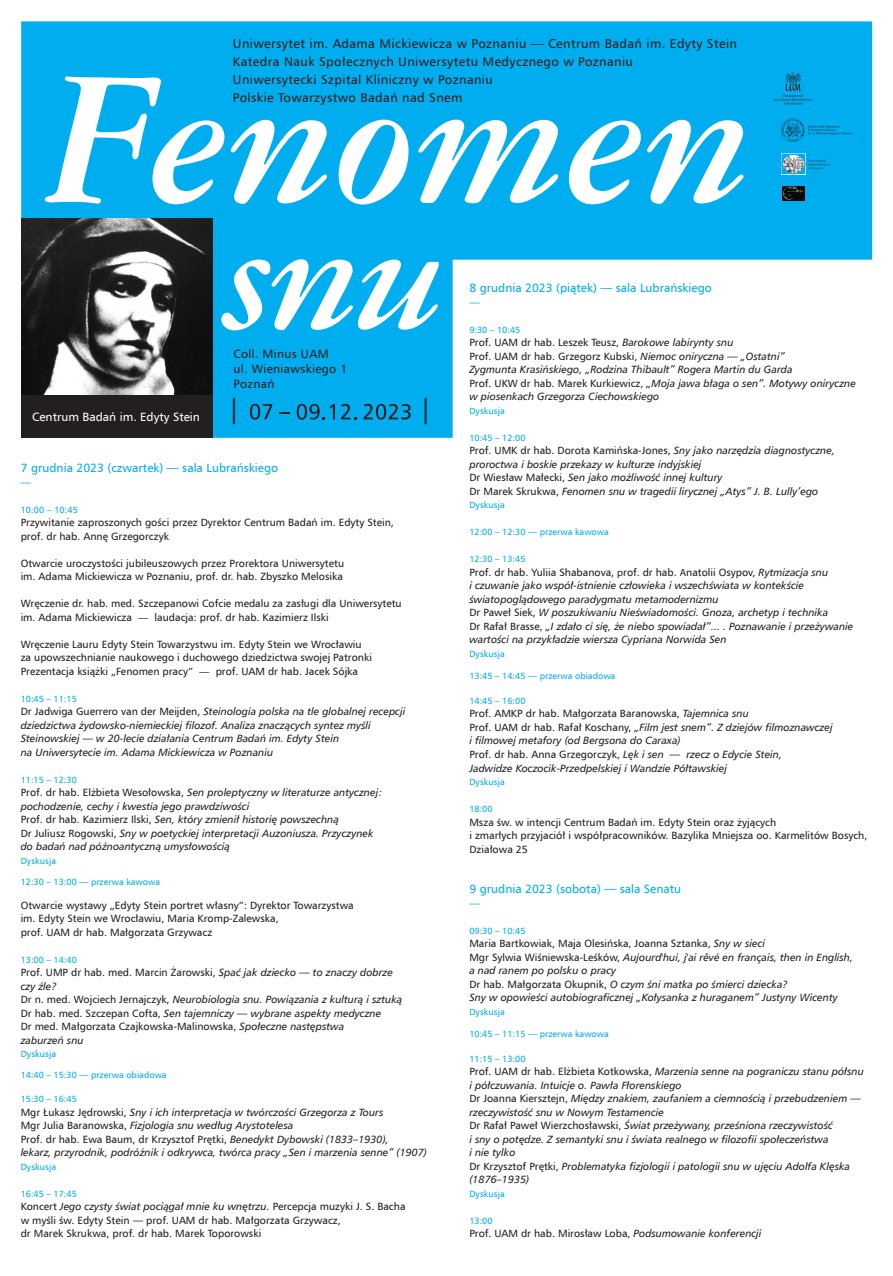
<style>
.page{position:relative;width:893px;height:1276px;background:#fff}
.page>*{position:absolute;margin:0;border:0;box-sizing:border-box;transform-origin:0 0}
.t1{font:italic 700 202.5px "Ameri Garmnd EU";color:#fff}
.t2{font:italic 700 171px "Ameri Garmnd EU";color:#fff}
.t3{font:26.33px "Humnst 777 EU";color:#231f20}
.t4{font:12.75px/18px "Humnst 777 EU";letter-spacing:.03em;color:#231f20}
.t5{font:12px "Humnst 777 EU";color:#00aeef}
.t6{font:12px/15px "Humnst 777 EU";letter-spacing:.025em;color:#231f20}
.t7{font:12px "Humnst 777 EU";color:#fff}
.t8{font:italic 10.5px/13.5px "Humnst 777 EU";color:#231f20}
.t9{font:10.5px/13.5px "Humnst 777 EU";color:#231f20}
.t10{font:10.5px "Humnst 777 EU";color:#00aeef}
.t11{font:9px "Humnst 777 EU";color:#00aeef}
.s1{font-family:"Myriad Pro"}
.s2{font-style:normal}
.s3{font-style:italic}
.s4{font-family:"Myriad Pro";font-style:normal}
</style>
<div class="page">
<svg style="left:21px;top:21px;width:851px;height:417px;fill:#00aeef"></svg>
<img style="left:21px;top:218px;width:191px;height:177px">
<div style="left:21px;top:395px;width:192px;height:43px;background:#231f20"></div>
<svg style="left:250px;top:404px;width:22px;height:16px"></svg>
<svg style="left:297px;top:404px;width:38px;height:16px"></svg>
<svg style="left:341px;top:404px;width:15px;height:15px"></svg>
<svg style="left:363px;top:404px;width:48px;height:16px"></svg>
<svg style="left:774px;top:72px;width:38px;height:33px"></svg>
<svg style="left:781px;top:118px;width:71px;height:24px;background:#009fda"></svg>
<img style="left:782px;top:187px;width:23px;height:13px">
<svg style="left:781px;top:153px;width:49px;height:21px"></svg>
<p class="t4" style="left:233px;top:34px;width:506px">Uniwersytet im. Adama Mickiewicza w Poznaniu — Centrum Badań im. Edyty Stein Katedra Nauk Społecznych Uniwersytetu Medycznego w Poznaniu<br>Uniwersytecki Szpital Kliniczny w Poznaniu<br>Polskie Towarzystwo Badań nad Snem</p>
<h1 class="t1" style="left:45px;top:17px;width:709px">Fenomen</h1>
<p class="t7" style="left:32px;top:409px;width:169px">Centrum Badań im. Edyty Stein</p>
<h2 class="t2" style="left:225px;top:172px;width:222px">snu</h2>
<p class="t6" style="left:234px;top:346px;width:115px">Coll. Minus UAM<br>ul. Wieniawskiego 1<br>Poznań</p>
<h3 class="t3" style="left:228px;top:392px;width:15px">|</h3>
<h3 class="t3" style="left:419px;top:392px;width:15px">|</h3>
<p class="t5" style="left:21px;top:460px;width:259px">7 grudnia 2023 (czwartek) — sala Lubrańskiego</p>
<p class="t10" style="left:21px;top:475px;width:12px">—</p>
<p class="t11" style="left:21px;top:504px;width:59px">10:00 – 10:45</p>
<p class="t9" style="left:21px;top:515px;width:375px">Przywitanie zaproszonych gości przez Dyrektor Centrum Badań im. Edyty Stein, prof. dr hab. Annę Grzegorczyk</p>
<p class="t9" style="left:21px;top:556px;width:325px">Otwarcie uroczystości jubileuszowych przez Prorektora Uniwersytetu im. Adama Mickiewicza w Poznaniu, prof. dr. hab. Zbyszko Melosika</p>
<p class="t9" style="left:21px;top:596px;width:383px">Wręczenie dr. hab. med. Szczepanowi Cofcie medalu za zasługi dla Uniwersytetu im. Adama Mickiewicza <span class="s1">—</span> laudacja: prof. dr hab. Kazimierz Ilski</p>
<p class="t9" style="left:21px;top:637px;width:353px">Wręczenie Lauru Edyty Stein Towarzystwu im. Edyty Stein we Wrocławiu za upowszechnianie naukowego i duchowego dziedzictwa swojej Patronki<br>Prezentacja książki „Fenomen pracy” <span class="s1">—</span> prof. UAM dr hab. Jacek Sójka</p>
<p class="t11" style="left:21px;top:693px;width:58px">10:45 – 11:15</p>
<p class="t8" style="left:21px;top:704px;width:386px"><span class="s2">Dr Jadwiga Guerrero van der Meijden,</span> Steinologia polska na tle globalnej recepcji dziedzictwa żydowsko-niemieckiej filozof. Analiza znaczących syntez myśli Steinowskiej — w 20-lecie działania Centrum Badań im. Edyty Stein<br>na Uniwersytecie im. Adama Mickiewicza w Poznaniu</p>
<p class="t11" style="left:21px;top:774px;width:58px">11:15 – 12:30</p>
<p class="t8" style="left:21px;top:785px;width:363px"><span class="s2">Prof. dr hab. Elżbieta Wesołowska,</span> Sen proleptyczny w literaturze antycznej: pochodzenie, cechy i kwestia jego prawdziwości<br><span class="s2">Prof. dr hab. Kazimierz Ilski,</span> Sen, który zmienił historię powszechną<br><span class="s2">Dr Juliusz Rogowski,</span> Sny w poetyckiej interpretacji Auzoniusza. Przyczynek do badań nad późnoantyczną umysłowością</p>
<p class="t11" style="left:21px;top:855px;width:37px">Dyskusja</p>
<p class="t11" style="left:21px;top:876px;width:141px">12:30 – 13:00 — przerwa kawowa</p>
<p class="t9" style="left:21px;top:898px;width:335px">Otwarcie wystawy „Edyty Stein portret własny”: Dyrektor Towarzystwa im. Edyty Stein we Wrocławiu, Maria Kromp-Zalewska,<br>prof. UAM dr hab. Małgorzata Grzywacz</p>
<p class="t11" style="left:21px;top:954px;width:58px">13:00 – 14:40</p>
<p class="t8" style="left:21px;top:965px;width:383px"><span class="s2">Prof. UMP dr hab. med. Marcin Żarowski,</span> Spać jak dziecko — to znaczy dobrze czy źle?<br><span class="s2">Dr n. med. Wojciech Jernajczyk,</span> Neurobiologia snu. Powiązania z kulturą i sztuką <span class="s2">Dr hab. med. Szczepan Cofta,</span> Sen tajemniczy — wybrane aspekty medyczne<br><span class="s2">Dr med. Małgorzata Czajkowska-Malinowska,</span> Społeczne następstwa<br>zaburzeń snu</p>
<p class="t11" style="left:21px;top:1048px;width:37px">Dyskusja</p>
<p class="t11" style="left:21px;top:1069px;width:148px">14:40 – 15:30 — przerwa obiadowa</p>
<p class="t11" style="left:21px;top:1093px;width:58px">15:30 – 16:45</p>
<p class="t8" style="left:21px;top:1105px;width:408px"><span class="s2">Mgr Łukasz Jędrowski,</span> Sny i ich interpretacja w twórczości Grzegorza z Tours<br><span class="s2">Mgr Julia Baranowska,</span> Fizjologia snu według Arystotelesa<br><span class="s2">Prof. dr hab. Ewa Baum, dr Krzysztof Prętki,</span> Benedykt Dybowski (1833–1930),<br>lekarz, przyrodnik, podróżnik i odkrywca, twórca pracy „Sen i marzenia senne” (1907)</p>
<p class="t11" style="left:21px;top:1161px;width:37px">Dyskusja</p>
<p class="t11" style="left:21px;top:1188px;width:58px">16:45 – 17:45</p>
<p class="t9" style="left:21px;top:1199px;width:386px">Koncert <span class="s3">Jego czysty świat pociągał mnie ku wnętrzu</span>. Percepcja muzyki J. S. Bacha w myśli św. Edyty Stein — prof. UAM dr hab. Małgorzata Grzywacz,<br>dr Marek Skrukwa, prof. dr hab. Marek Toporowski</p>
<p class="t5" style="left:469px;top:280px;width:244px">8 grudnia 2023 (piątek) — sala Lubrańskiego</p>
<p class="t10" style="left:469px;top:295px;width:12px">—</p>
<p class="t11" style="left:469px;top:324px;width:52px">9:30 – 10:45</p>
<p class="t8" style="left:469px;top:335px;width:388px"><span class="s2">Prof. UAM dr hab. Leszek Teusz,</span> Barokowe labirynty snu<br><span class="s2">Prof. UAM dr hab. Grzegorz Kubski,</span> Niemoc oniryczna — „Ostatni”<br>Zygmunta Krasińskiego, „Rodzina Thibault” Rogera Martin du Garda<br><span class="s2">Prof. UKW dr hab. Marek Kurkiewicz,</span> „Moja jawa błaga o sen”. Motywy oniryczne w piosenkach Grzegorza Ciechowskiego</p>
<p class="t11" style="left:469px;top:405px;width:37px">Dyskusja</p>
<p class="t11" style="left:469px;top:432px;width:58px">10:45 – 12:00</p>
<p class="t8" style="left:469px;top:443px;width:367px"><span class="s2">Prof. UMK dr hab. Dorota Kamińska-Jones,</span> Sny jako narzędzia diagnostyczne, proroctwa i boskie przekazy w kulturze indyjskiej<br><span class="s2">Dr Wiesław Małecki,</span> Sen jako możliwość innej kultury<br><span class="s2">Dr Marek Skrukwa,</span> Fenomen snu w tragedii lirycznej „Atys” J. B. Lully’ego</p>
<p class="t11" style="left:469px;top:499px;width:37px">Dyskusja</p>
<p class="t11" style="left:469px;top:526px;width:141px">12:00 – 12:30 — przerwa kawowa</p>
<p class="t11" style="left:469px;top:553px;width:58px">12:30 – 13:45</p>
<p class="t8" style="left:469px;top:565px;width:386px"><span class="s2">Prof. dr hab. Yuliia Shabanova,</span> <span class="s4">р</span><span class="s2">rof. dr hab.</span> <span class="s4">А</span><span class="s2">natolii Osypov,</span> Rytmizacja snu<br>i czuwanie jako współ-istnienie człowieka i wszechświata w kontekście światopoglądowego paradygmatu metamodernizmu<br><span class="s2">Dr Paweł Siek,</span> W poszukiwaniu Nieświadomości. Gnoza, archetyp i technika<br><span class="s2">Dr Rafał Brasse,</span> „I zdało ci się, że niebo spowiadał”... . Poznawanie i przeżywanie wartości na przykładzie wiersza Cypriana Norwida Sen</p>
<p class="t11" style="left:469px;top:648px;width:37px">Dyskusja</p>
<p class="t11" style="left:469px;top:670px;width:148px">13:45 – 14:45 — przerwa obiadowa</p>
<p class="t11" style="left:469px;top:695px;width:58px">14:45 – 16:00</p>
<p class="t8" style="left:469px;top:707px;width:365px"><span class="s2">Prof. AMKP dr hab. Małgorzata Baranowska,</span> Tajemnica snu<br><span class="s2">Prof. UAM dr hab. Rafał Koschany,</span> „Film jest snem”. Z dziejów filmoznawczej i filmowej metafory (od Bergsona do Caraxa)<br><span class="s2">Prof. dr hab. Anna Grzegorczyk,</span> Lęk i sen — rzecz o Edycie Stein,<br>Jadwidze Koczocik-Przedpelskiej i Wandzie Półtawskiej</p>
<p class="t11" style="left:469px;top:776px;width:37px">Dyskusja</p>
<p class="t11" style="left:469px;top:803px;width:25px">18:00</p>
<p class="t9" style="left:469px;top:815px;width:400px">Msza św. w intencji Centrum Badań im. Edyty Stein oraz żyjących<br>i zmarłych przyjaciół i współpracowników. Bazylika Mniejsza oo. Karmelitów Bosych,<br>Działowa 25</p>
<p class="t5" style="left:469px;top:881px;width:213px">9 grudnia 2023 (sobota) — sala Senatu</p>
<p class="t10" style="left:469px;top:896px;width:12px">—</p>
<p class="t11" style="left:469px;top:925px;width:58px">09:30 – 10:45</p>
<p class="t8" style="left:469px;top:936px;width:385px"><span class="s2">Maria Bartkowiak, Maja Olesińska, Joanna Sztanka,</span> Sny w sieci<br><span class="s2">Mgr Sylwia Wiśniewska-Leśków,</span> Aujourd'hui, j'ai rêvé en français, then in English, a nad ranem po polsku o pracy<br><span class="s2">Dr hab. Małgorzata Okupnik,</span> O czym śni matka po śmierci dziecka?<br>Sny w opowieści autobiograficznej „Kołysanka z huraganem” Justyny Wicenty</p>
<p class="t11" style="left:469px;top:1006px;width:37px">Dyskusja</p>
<p class="t11" style="left:469px;top:1028px;width:141px">10:45 – 11:15 — przerwa kawowa</p>
<p class="t11" style="left:469px;top:1053px;width:58px">11:15 – 13:00</p>
<p class="t8" style="left:469px;top:1064px;width:396px"><span class="s2">Prof. UAM dr hab. Elżbieta Kotkowska,</span> Marzenia senne na pograniczu stanu półsnu i półczuwania. Intuicje o. Pawła Fłorenskiego<br><span class="s2">Dr Joanna Kiersztejn,</span> Między znakiem, zaufaniem a ciemnością i przebudzeniem — rzeczywistość snu w Nowym Testamencie<br><span class="s2">Dr Rafał Paweł Wierzchosławski,</span> Świat przeżywany, prześniona rzeczywistość<br>i sny o potędze. Z semantyki snu i świata realnego w filozofii społeczeństwa<br>i nie tylko<br><span class="s2">Dr Krzysztof Prętki,</span> Problematyka fizjologii i patologii snu w ujęciu Adolfa Klęska (1876–1935)</p>
<p class="t11" style="left:469px;top:1188px;width:37px">Dyskusja</p>
<p class="t11" style="left:469px;top:1215px;width:25px">13:00</p>
<p class="t9" style="left:469px;top:1226px;width:294px">Prof. UAM dr hab. Mirosław Loba, <span class="s3">Podsumowanie konferencji</span></p>
</div>
